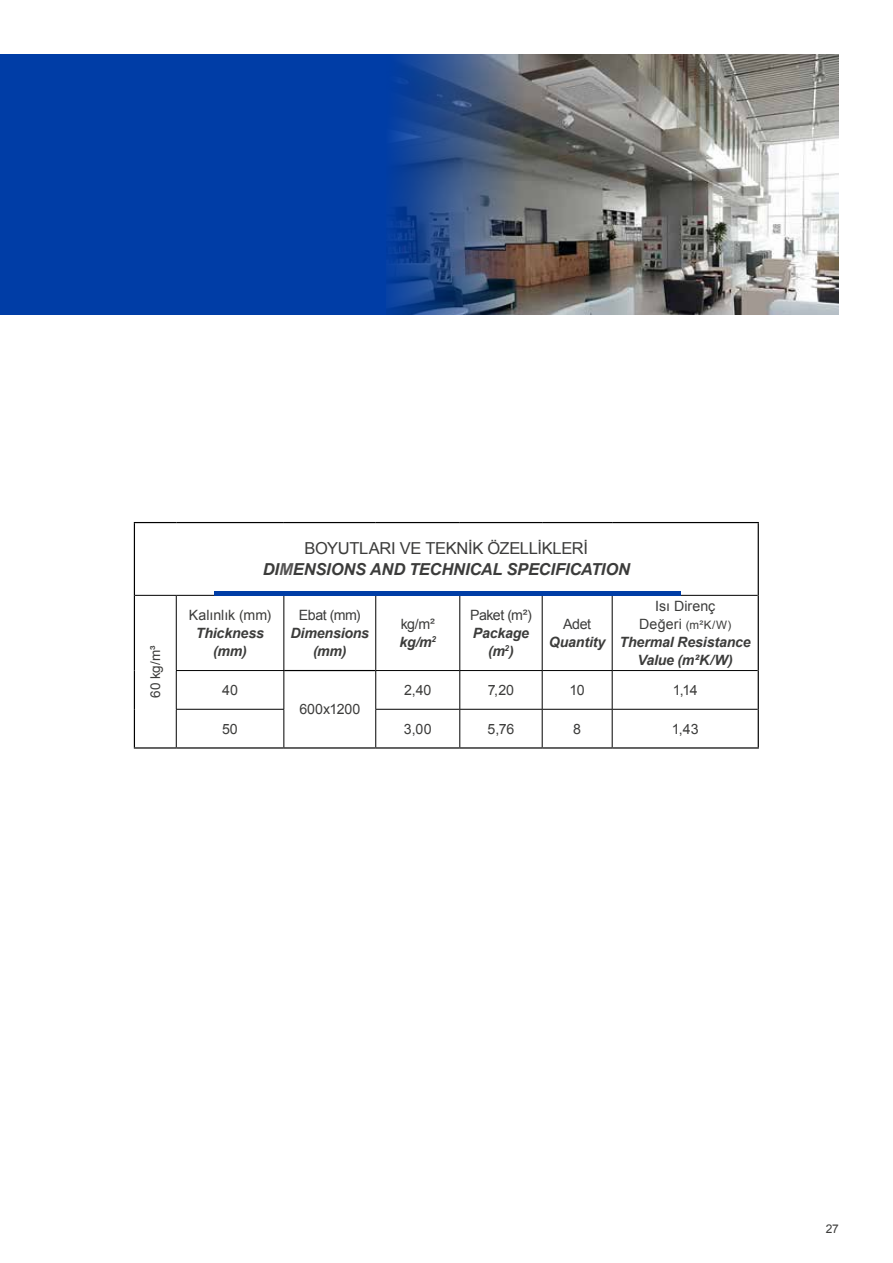
<style>
.page{position:relative;width:893px;height:1263px;background:#fff}
.page>*{position:absolute;margin:0;border:0;box-sizing:border-box;transform-origin:0 0}
.t1{font:italic 700 16.5px/21px "Arial";letter-spacing:-.01em;color:#3c3c3b;text-align:center}
.t2{font:14.25px/18px "Arial";letter-spacing:-.005em;color:#3c3c3b}
.t3{font:italic 700 14.25px/18px "Arial";letter-spacing:-.015em;color:#3c3c3b;text-align:center}
.t4{font:13.5px "Arial";color:#3c3c3b}
.t5{font:12px "Arial";color:#3c3c3b}
.t6{font:11.55px "Arial";color:#3c3c3b}
.s1{font-weight:400;font-style:normal}
.s2{color:#555454}
.s3{font-weight:700;font-style:italic}
.s4{font-size:14.25px}
</style>
<div class="page">
<div style="left:0;top:54px;width:839px;height:261px;background:#003da6"></div>
<img style="left:387px;top:54px;width:452px;height:261px">
<svg style="left:175px;top:596px;width:583px;height:151px"></svg>
<hr style="left:284px;top:670px;width:91px;height:1px;background:#000">
<hr style="left:135px;top:595px;width:41px;height:1px;background:#000">
<hr style="left:176px;top:595px;width:108px;height:1px;background:#000">
<hr style="left:176px;top:596px;width:1px;height:74px;background:#000">
<hr style="left:284px;top:596px;width:1px;height:74px;background:#000">
<hr style="left:375px;top:596px;width:1px;height:74px;background:#000">
<hr style="left:459px;top:596px;width:1px;height:74px;background:#000">
<hr style="left:542px;top:596px;width:1px;height:74px;background:#000">
<hr style="left:612px;top:595px;width:146px;height:1px;background:#000">
<hr style="left:612px;top:596px;width:1px;height:74px;background:#000">
<hr style="left:176px;top:670px;width:108px;height:1px;background:#000">
<hr style="left:176px;top:671px;width:1px;height:38px;background:#000">
<hr style="left:284px;top:671px;width:1px;height:38px;background:#000">
<hr style="left:176px;top:709px;width:108px;height:1px;background:#000">
<hr style="left:176px;top:709px;width:1px;height:38px;background:#000">
<hr style="left:284px;top:709px;width:1px;height:38px;background:#000">
<hr style="left:375px;top:670px;width:85px;height:1px;background:#000">
<hr style="left:375px;top:671px;width:1px;height:38px;background:#000">
<hr style="left:460px;top:670px;width:82px;height:1px;background:#000">
<hr style="left:459px;top:671px;width:1px;height:38px;background:#000">
<hr style="left:542px;top:670px;width:70px;height:1px;background:#000">
<hr style="left:542px;top:671px;width:1px;height:38px;background:#000">
<hr style="left:612px;top:670px;width:146px;height:1px;background:#000">
<hr style="left:612px;top:671px;width:1px;height:38px;background:#000">
<hr style="left:375px;top:709px;width:85px;height:1px;background:#000">
<hr style="left:375px;top:710px;width:1px;height:37px;background:#000">
<hr style="left:460px;top:709px;width:82px;height:1px;background:#000">
<hr style="left:459px;top:710px;width:1px;height:37px;background:#000">
<hr style="left:542px;top:709px;width:70px;height:1px;background:#000">
<hr style="left:542px;top:710px;width:1px;height:37px;background:#000">
<hr style="left:612px;top:709px;width:146px;height:1px;background:#000">
<hr style="left:612px;top:710px;width:1px;height:37px;background:#000">
<hr style="left:134px;top:522px;width:42px;height:1px;background:#000">
<hr style="left:134px;top:523px;width:1px;height:72px;background:#000">
<hr style="left:176px;top:522px;width:108px;height:1px;background:#000">
<hr style="left:284px;top:522px;width:92px;height:1px;background:#000">
<hr style="left:376px;top:522px;width:84px;height:1px;background:#000">
<hr style="left:460px;top:522px;width:82px;height:1px;background:#000">
<hr style="left:542px;top:522px;width:70px;height:1px;background:#000">
<hr style="left:612px;top:522px;width:147px;height:1px;background:#000">
<hr style="left:758px;top:523px;width:1px;height:72px;background:#000">
<hr style="left:134px;top:595px;width:1px;height:75px;background:#000">
<hr style="left:134px;top:670px;width:1px;height:39px;background:#000">
<hr style="left:134px;top:709px;width:1px;height:38px;background:#000">
<hr style="left:134px;top:747px;width:42px;height:1px;background:#000">
<hr style="left:758px;top:595px;width:1px;height:75px;background:#000">
<hr style="left:284px;top:747px;width:92px;height:1px;background:#000">
<hr style="left:758px;top:670px;width:1px;height:39px;background:#000">
<hr style="left:176px;top:747px;width:108px;height:1px;background:#000">
<hr style="left:758px;top:709px;width:1px;height:38px;background:#000">
<hr style="left:376px;top:747px;width:84px;height:1px;background:#000">
<hr style="left:460px;top:747px;width:82px;height:1px;background:#000">
<hr style="left:542px;top:747px;width:70px;height:1px;background:#000">
<hr style="left:612px;top:747px;width:147px;height:1px;background:#000">
<div style="left:214px;top:591px;width:467px;height:5px;background:#003da6"></div>
<p class="t4" style="left:147px;top:698px;width:54px;rotate:-90deg">60 kg/m³</p>
<p class="t1" style="left:263px;top:539px;width:369px"><span class="s1">BOYUTLARI VE TEKNİK ÖZELLİKLERİ<br></span>DI<span class="s2">M</span>ENSIONS AND TECHNICAL SPECIFICATION</p>
<p class="t2" style="left:189px;top:606px;width:84px">Kalınlık (mm)</p>
<p class="t3" style="left:196px;top:625px;width:70px">Thickness (mm)</p>
<p class="t2" style="left:222px;top:681px;width:17px">40</p>
<p class="t2" style="left:299px;top:606px;width:63px">Ebat (mm)</p>
<p class="t3" style="left:290px;top:625px;width:80px">Dimensions (mm)</p>
<p class="t2" style="left:399px;top:615px;width:38px">kg/m² <span class="s3">kg/m</span><sup>2</sup></p>
<p class="t2" style="left:470px;top:606px;width:63px">Paket (m²)</p>
<p class="t3" style="left:473px;top:625px;width:58px">Package (m<sup>2</sup>)</p>
<p class="t2" style="left:563px;top:615px;width:29px">Adet</p>
<p class="t3" style="left:549px;top:634px;width:58px">Quantity</p>
<p class="t2" style="left:655px;top:597px;width:62px">Isı Direnç</p>
<p class="t6" style="left:639px;top:617px;width:94px"><span class="s4">Değeri</span> (m²K/W)</p>
<p class="t3" style="left:620px;top:634px;width:133px">Thermal Resistance<br>Value (m²K/W)</p>
<p class="t2" style="left:299px;top:700px;width:62px">600x1200</p>
<p class="t2" style="left:404px;top:681px;width:29px">2,40</p>
<p class="t2" style="left:488px;top:681px;width:28px">7,20</p>
<p class="t2" style="left:569px;top:681px;width:17px">10</p>
<p class="t2" style="left:673px;top:681px;width:26px">1,14</p>
<p class="t2" style="left:222px;top:720px;width:17px">50</p>
<p class="t2" style="left:404px;top:720px;width:29px">3,00</p>
<p class="t2" style="left:488px;top:720px;width:28px">5,76</p>
<p class="t2" style="left:573px;top:720px;width:9px">8</p>
<p class="t2" style="left:672px;top:720px;width:28px">1,43</p>
<p class="t5" style="left:826px;top:1221px;width:15px">27</p>
</div>
